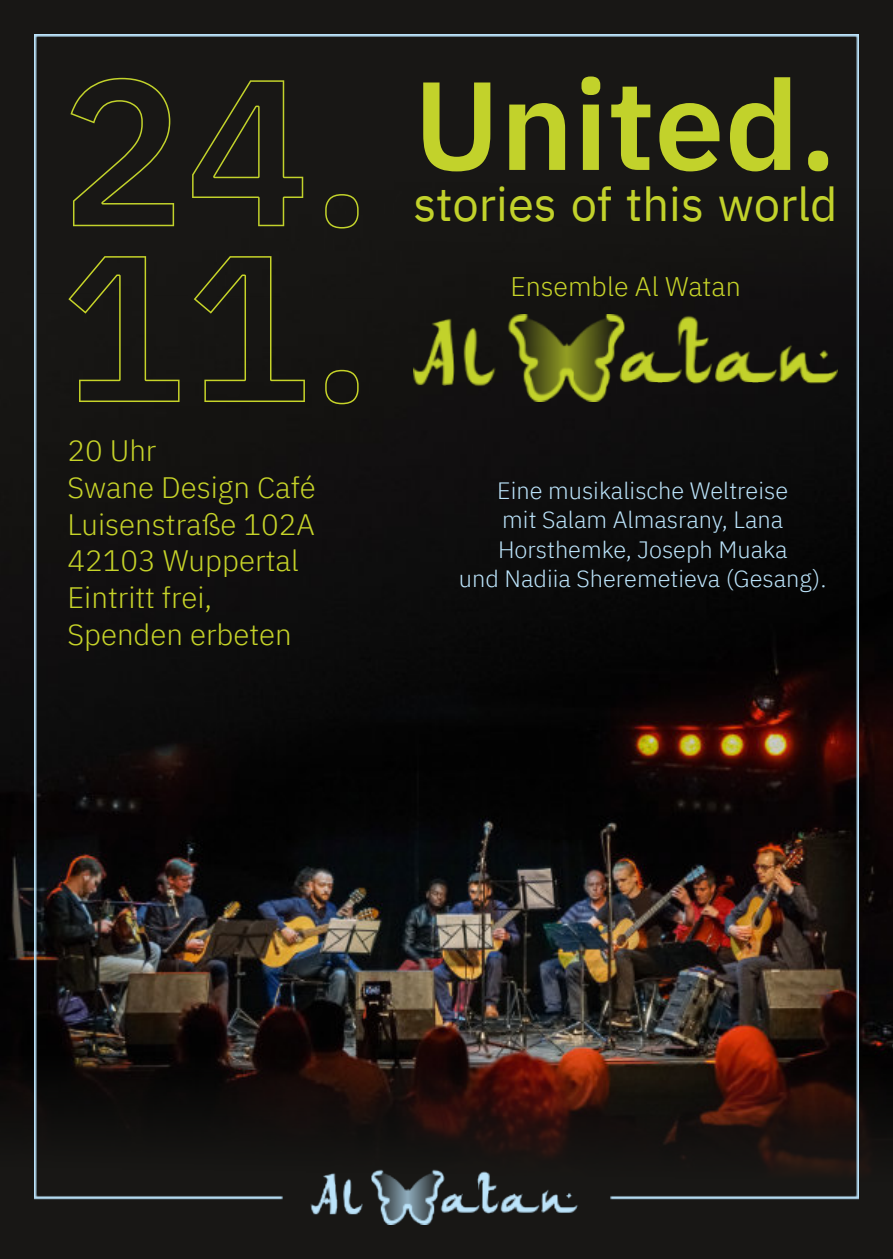
<style>
.page{position:relative;width:893px;height:1259px;background:#fff}
.page>*{position:absolute;margin:0;border:0;box-sizing:border-box;transform-origin:0 0}
.t1{font:600 125.1px "IBM Plex Sans";color:#c2d22b}
.t2{font:47.1px "IBM Plex Sans";color:#c2d22b}
.t3{font:300 29.4px/36.9px "IBM Plex Sans";color:#c7d429}
.t4{font:300 26.7px "IBM Plex Sans";color:#c7d429}
.t5{font:300 23.7px/29.4px "IBM Plex Sans";color:#bbe3fa;text-align:center}
</style>
<div class="page">
<img style="left:0;top:300px;width:893px;height:756px">
<div style="left:0;top:0;width:893px;height:300px;background:#181715"></div>
<img style="left:0;top:1056px;width:893px;height:203px">
<img style="left:34px;top:34px;width:825px;height:1191px">
<svg style="left:70px;top:78px;width:104px;height:148px"></svg>
<svg style="left:192px;top:80px;width:111px;height:146px"></svg>
<svg style="left:325px;top:194px;width:34px;height:34px"></svg>
<svg style="left:68px;top:256px;width:112px;height:146px"></svg>
<svg style="left:194px;top:256px;width:111px;height:146px"></svg>
<svg style="left:325px;top:370px;width:34px;height:34px"></svg>
<img style="left:414px;top:314px;width:424px;height:87px">
<p class="t3" style="left:67px;top:434px;width:250px">20 Uhr<br>Swane Design Café<br>Luisenstraße 102A<br>42103 Wuppertal<br>Eintritt frei,<br>Spenden erbeten</p>
<h1 class="t1" style="left:414px;top:72px;width:425px">United.</h1>
<h2 class="t2" style="left:414px;top:184px;width:425px">stories of this world</h2>
<p class="t4" style="left:510px;top:275px;width:232px">Ensemble Al Watan</p>
<p class="t5" style="left:459px;top:477px;width:369px">Eine musikalische Weltreise<br>mit Salam Almasrany, Lana<br>Horsthemke, Joseph Muaka<br>und Nadiia Sheremetieva (Gesang).</p>
</div>
